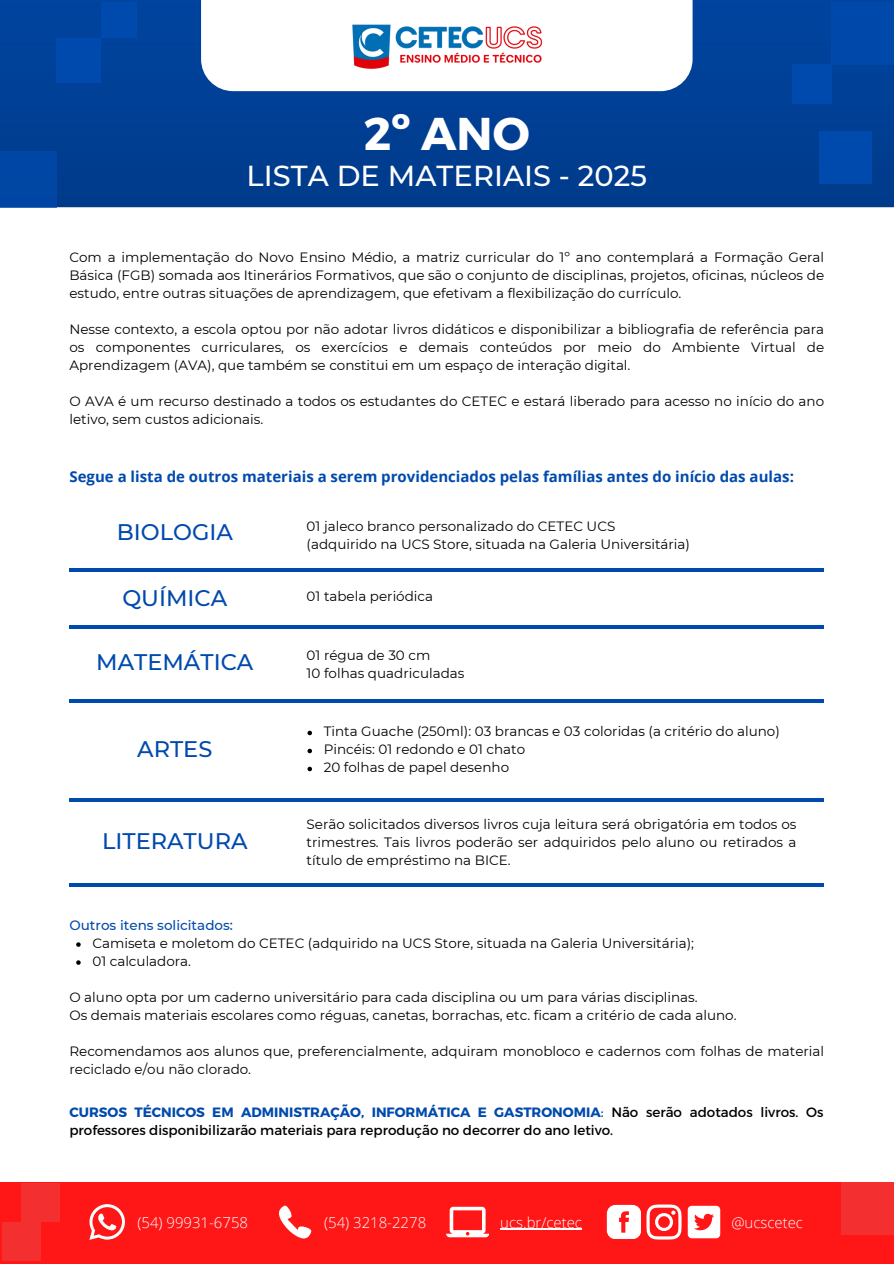
<style>
.page{position:relative;width:894px;height:1264px;background:#fff}
.page>*{position:absolute;margin:0;border:0;box-sizing:border-box;transform-origin:0 0}
.t1{font:700 45.9px "Montserrat";color:#fff}
.t2{font:500 28.8px "Montserrat";color:#fff}
.t3{font:500 22.5px "Montserrat";color:#004aad}
.t4{font:700 15px "Open Sans";color:#004aad}
.t5{font:300 15px "Open Sans";color:#fff}
.t6{font:13.5px/18px "Montserrat";color:#000;text-align:justify}
.t7{font:500 13.5px "Montserrat";color:#004aad}
.s1{font-weight:700;color:#004aad}
.s2{color:#004aad}
</style>
<div class="page">
<img style="left:0;top:0;width:893px;height:207px">
<div style="left:201px;top:0;width:491px;height:91px;background:#fff"></div>
<img style="left:323px;top:24px;width:247px;height:74px">
<div style="left:831px;top:2px;width:62px;height:63px;background:#004aad"></div>
<div style="left:818px;top:131px;width:53px;height:53px;background:#004aad"></div>
<div style="left:791px;top:65px;width:40px;height:39px;background:#004aad"></div>
<div style="left:101px;top:2px;width:35px;height:36px;background:#004aad"></div>
<div style="left:56px;top:38px;width:45px;height:45px;background:#004aad"></div>
<div style="left:0;top:151px;width:56px;height:56px;background:#0046a4"></div>
<hr style="left:69px;top:568px;width:755px;height:4px;background:#004aad">
<hr style="left:69px;top:625px;width:755px;height:3px;background:#004aad">
<hr style="left:69px;top:798px;width:755px;height:3px;background:#004aad">
<hr style="left:69px;top:883px;width:755px;height:3px;background:#004aad">
<hr style="left:69px;top:699px;width:755px;height:4px;background:#004aad">
<svg style="left:76px;top:942px;width:5px;height:4px"></svg>
<svg style="left:76px;top:960px;width:5px;height:4px"></svg>
<svg style="left:307px;top:730px;width:5px;height:5px"></svg>
<svg style="left:307px;top:748px;width:5px;height:5px"></svg>
<svg style="left:307px;top:766px;width:5px;height:5px"></svg>
<div style="left:0;top:1181px;width:893px;height:82px;background:#ff1616"></div>
<div style="left:840px;top:1181px;width:53px;height:53px;background:#f42f2f"></div>
<div style="left:2px;top:1221px;width:39px;height:39px;background:#f42f2f"></div>
<div style="left:21px;top:1183px;width:39px;height:38px;background:#f42f2f"></div>
<svg style="left:89px;top:1204px;width:36px;height:35px"></svg>
<svg style="left:279px;top:1205px;width:32px;height:33px"></svg>
<svg style="left:446px;top:1206px;width:42px;height:31px"></svg>
<svg style="left:606px;top:1204px;width:34px;height:34px"></svg>
<svg style="left:646px;top:1204px;width:35px;height:35px"></svg>
<div style="left:687px;top:1205px;width:33px;height:33px;background:#fff;border-radius:4px"></div>
<svg style="left:694px;top:1213px;width:20px;height:17px"></svg>
<hr style="left:500px;top:1228px;width:82px;height:1px;background:#fff">
<h1 class="t1" style="left:364px;top:104px;width:167px">2º ANO</h1>
<h2 class="t2" style="left:246px;top:158px;width:402px">LISTA DE MATERIAIS - 2025</h2>
<p class="t6" style="left:69px;top:248px;width:756px">Com a implementação do Novo Ensino Médio, a matriz curricular do 1º ano contemplará a Formação Geral Básica (FGB) somada aos Itinerários Formativos, que são o conjunto de disciplinas, projetos, oficinas, núcleos de estudo, entre outras situações de aprendizagem, que efetivam a flexibilização do currículo.</p>
<p class="t6" style="left:69px;top:320px;width:756px">Nesse contexto, a escola optou por não adotar livros didáticos e disponibilizar a bibliografia de referência para os componentes curriculares, os exercícios e demais conteúdos por meio do Ambiente Virtual de Aprendizagem (AVA), que também se constitui em um espaço de interação digital.</p>
<p class="t6" style="left:69px;top:392px;width:756px">O AVA é um recurso destinado a todos os estudantes do CETEC e estará liberado para acesso no início do ano letivo, sem custos adicionais.</p>
<p class="t4" style="left:69px;top:466px;width:725px">Segue a lista de outros materiais a serem providenciados pelas famílias antes do início das aulas:</p>
<h3 class="t3" style="left:117px;top:518px;width:117px">BIOLOGIA</h3>
<p class="t3" style="left:122px;top:584px;width:106px">QUÍMICA</p>
<p class="t3" style="left:96px;top:648px;width:159px">MATEMÁTICA</p>
<p class="t3" style="left:137px;top:735px;width:77px">ARTES</p>
<p class="t3" style="left:102px;top:827px;width:147px">LITERATURA</p>
<p class="t6" style="left:306px;top:516px;width:310px">01 jaleco branco personalizado do CETEC UCS</p>
<h3 class="t6" style="left:306px;top:534px;width:384px">(adquirido na UCS Store, situada na Galeria Universitária)</h3>
<p class="t6" style="left:306px;top:587px;width:128px">01 tabela periódica</p>
<p class="t6" style="left:306px;top:646px;width:125px">01 régua de 30 cm</p>
<p class="t6" style="left:306px;top:664px;width:159px">10 folhas quadriculadas</p>
<h4 class="t6" style="left:323px;top:722px;width:457px">Tinta Guache (250ml): 03 brancas e 03 coloridas (a critério do aluno)</h4>
<p class="t6" style="left:323px;top:740px;width:203px">Pincéis: 01 redondo e 01 chato</p>
<p class="t6" style="left:323px;top:758px;width:187px">20 folhas de papel desenho</p>
<p class="t6" style="left:306px;top:814px;width:491px">Serão solicitados diversos livros cuja leitura será obrigatória em todos os trimestres. Tais livros poderão ser adquiridos pelo aluno ou retirados a título de empréstimo na BICE.</p>
<h4 class="t7" style="left:69px;top:916px;width:165px">Outros itens solicitados:</h4>
<h3 class="t6" style="left:92px;top:934px;width:603px">Camiseta e moletom do CETEC (adquirido na UCS Store, situada na Galeria Universitária);</h3>
<p class="t6" style="left:92px;top:952px;width:100px">01 calculadora.</p>
<p class="t6" style="left:69px;top:988px;width:629px">O aluno opta por um caderno universitário para cada disciplina ou um para várias disciplinas.</p>
<h3 class="t6" style="left:69px;top:1006px;width:668px">Os demais materiais escolares como réguas, canetas, borrachas, etc. ficam a critério de cada aluno.</h3>
<p class="t6" style="left:69px;top:1042px;width:756px">Recomendamos aos alunos que, preferencialmente, adquiram monobloco e cadernos com folhas de material reciclado e/ou não clorado.</p>
<h3 class="t6" style="left:69px;top:1102px;width:755px"><span class="s1">CURSOS TÉCNICOS EM ADMINISTRAÇÃO, INFORMÁTICA E GASTRONOMIA</span><span class="s2">:</span> Não serão adotados livros. Os professores disponibilizarão materiais para reprodução no decorrer do ano letivo.</h3>
<p class="t5" style="left:137px;top:1211px;width:112px">(54) 99931-6758</p>
<p class="t5" style="left:324px;top:1211px;width:103px">(54) 3218-2278</p>
<p class="t5" style="left:500px;top:1211px;width:83px">ucs.br/cetec</p>
<p class="t5" style="left:731px;top:1211px;width:73px">@ucscetec</p>
</div>
